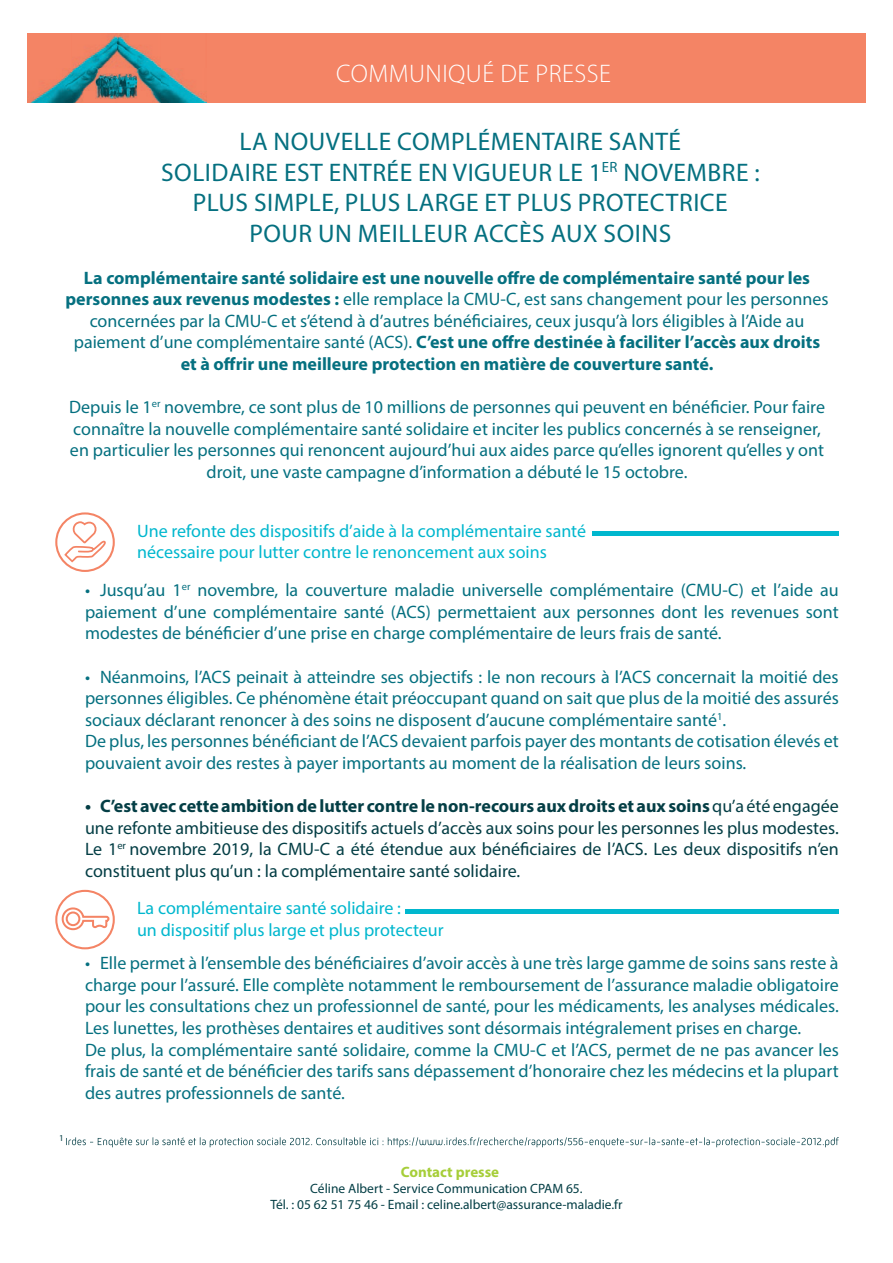
<style>
.page{position:relative;width:893px;height:1263px;background:#fff}
.page>*{position:absolute;margin:0;border:0;box-sizing:border-box;transform-origin:0 0}
.t1{font:25.5px/30.6px "Myriad Pro";letter-spacing:.02em;color:#057080;text-align:center}
.t2{font:300 25.5px "Myriad Pro";letter-spacing:.02em;color:#fff}
.t3{font:18px/21.6px "Myriad Pro";color:#057080;text-align:justify}
.t4{font:700 18px/21.6px "Myriad Pro";color:#057080;text-align:center}
.t5{font:18px/21.6px "Myriad Pro";color:#043e45;text-align:justify}
.t6{font:18px/21.6px "Myriad Pro";color:#00b7ce}
.t7{font:700 15px "Myriad Pro";color:#a6ce39}
.t8{font:13.5px "Myriad Pro";color:#043e45}
.t9{font:9px "Myriad Pro";color:#043e45}
.s1{font-weight:400}
.s2{font-weight:700}
</style>
<div class="page">
<div style="left:28px;top:33px;width:837px;height:70px;background:#f48465"></div>
<img style="left:28px;top:35px;width:179px;height:68px">
<img style="left:95px;top:73px;width:43px;height:26px">
<img style="left:96px;top:73px;width:41px;height:26px">
<div style="left:592px;top:531px;width:247px;height:5px;background:#00b7ce"></div>
<hr style="left:406px;top:909px;width:433px;height:4px;background:#00b7ce">
<div style="left:55px;top:512px;width:60px;height:60px;border:2px solid #f48465;border-radius:50%"></div>
<svg style="left:64px;top:512px;width:44px;height:50px"></svg>
<svg style="left:66px;top:1137px;width:773px;height:10px"></svg>
<div style="left:55px;top:890px;width:60px;height:59px;border:2px solid #f48465;border-radius:50%"></div>
<svg style="left:62px;top:907px;width:48px;height:23px"></svg>
<p class="t2" style="left:336px;top:60px;width:276px">COMMUNIQUÉ DE PRESSE</p>
<p class="t1" style="left:161px;top:126px;width:600px">LA NOUVELLE COMPLÉMENTAIRE SANTÉ<br>SOLIDAIRE EST ENTRÉE EN VIGUEUR LE 1<sup>ER</sup> NOVEMBRE :<br>PLUS SIMPLE, PLUS LARGE ET PLUS PROTECTRICE POUR UN MEILLEUR ACCÈS AUX SOINS</p>
<p class="t4" style="left:65px;top:266px;width:765px">La complémentaire santé solidaire est une nouvelle offre de complémentaire santé pour les personnes aux revenus modestes : <span class="s1">elle remplace la CMU-C, est sans changement pour les personnes concernées par la CMU-C et s’étend à d’autres bénéficiaires, ceux jusqu’à lors éligibles à l’Aide au paiement d’une complémentaire santé (ACS).</span> C’est une offre destinée à faciliter l’accès aux droits et à offrir une meilleure protection en matière de couverture santé.</p>
<p class="t3" style="left:69px;top:396px;width:757px;text-align:center">Depuis le 1<sup>er</sup> novembre, ce sont plus de 10 millions de personnes qui peuvent en bénéficier. Pour faire connaître la nouvelle complémentaire santé solidaire et inciter les publics concernés à se renseigner, en particulier les personnes qui renoncent aujourd’hui aux aides parce qu’elles ignorent qu’elles y ont droit, une vaste campagne d’information a débuté le 15 octobre.</p>
<p class="t6" style="left:137px;top:519px;width:451px">Une refonte des dispositifs d’aide à la complémentaire santé nécessaire pour lutter contre le renoncement aux soins</p>
<p class="t3" style="left:85px;top:579px;width:755px">• Jusqu’au 1<sup>er</sup> novembre, la couverture maladie universelle complémentaire (CMU-C) et l’aide au paiement d’une complémentaire santé (ACS) permettaient aux personnes dont les revenues sont modestes de bénéficier d’une prise en charge complémentaire de leurs frais de santé.</p>
<p class="t3" style="left:85px;top:665px;width:755px">• Néanmoins, l’ACS peinait à atteindre ses objectifs : le non recours à l’ACS concernait la moitié des personnes éligibles. Ce phénomène était préoccupant quand on sait que plus de la moitié des assurés sociaux déclarant renoncer à des soins ne disposent d’aucune complémentaire santé<sup>1</sup>.</p>
<p class="t3" style="left:85px;top:730px;width:755px">De plus, les personnes bénéficiant de l’ACS devaient parfois payer des montants de cotisation élevés et pouvaient avoir des restes à payer importants au moment de la réalisation de leurs soins.</p>
<p class="t5" style="left:85px;top:795px;width:755px"><span class="s2">• C’est avec cette ambitionde lutter contre lenon-recours auxdroits et aux soins</span> qu’a été engagée une refonte ambitieuse des dispositifs actuels d’accès aux soins pour les personnes les plus modestes.<br>Le 1<sup>er</sup> novembre 2019, la CMU-C a été étendue aux bénéficiaires de l’ACS. Les deux dispositifs n’en constituent plus qu’un : la complémentaire santé solidaire.</p>
<p class="t6" style="left:137px;top:897px;width:265px">La complémentaire santé solidaire :</p>
<p class="t6" style="left:137px;top:918px;width:308px">un dispositif plus large et plus protecteur</p>
<p class="t9" style="left:59px;top:1132px;width:6px">1</p>
<p class="t3" style="left:85px;top:952px;width:755px">• Elle permet à l’ensemble des bénéficiaires d’avoir accès à une très large gamme de soins sans reste à charge pour l’assuré. Elle complète notamment le remboursement de l’assurance maladie obligatoire pour les consultations chez un professionnel de santé, pour les médicaments, les analyses médicales.<br>Les lunettes, les prothèses dentaires et auditives sont désormais intégralement prises en charge.</p>
<p class="t3" style="left:85px;top:1038px;width:755px">De plus, la complémentaire santé solidaire, comme la CMU-C et l’ACS, permet de ne pas avancer les frais de santé et de bénéficier des tarifs sans dépassement d’honoraire chez les médecins et la plupart des autres professionnels de santé.</p>
<p class="t7" style="left:401px;top:1162px;width:100px">Contact presse</p>
<p class="t8" style="left:310px;top:1180px;width:274px">Céline Albert - Service Communication CPAM 65.</p>
<p class="t8" style="left:270px;top:1196px;width:354px">Tél. : 05 62 51 75 46 - Email : celine.albert@assurance-maladie.fr</p>
</div>
